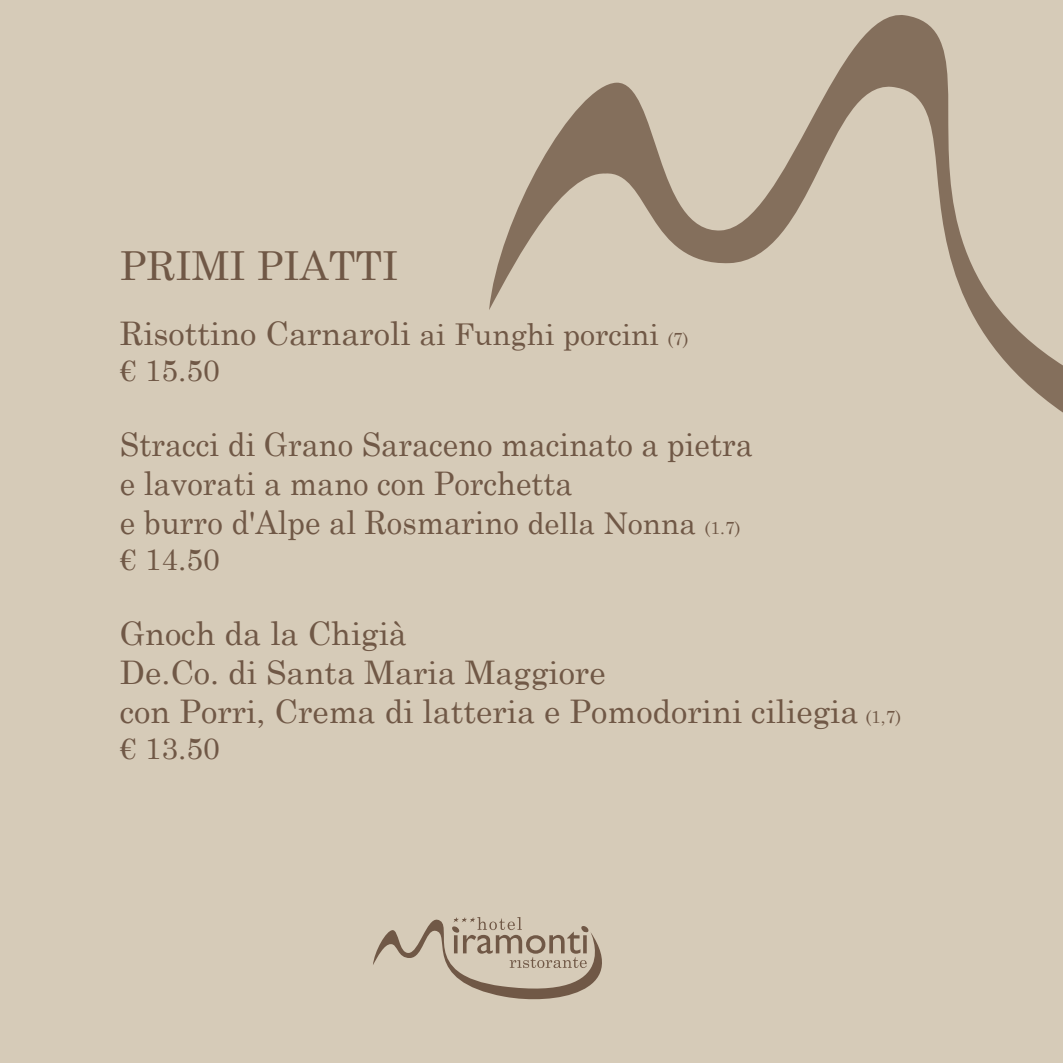
<style>
.page{position:relative;width:1063px;height:1063px;background:#d6cbb8}
.page>*{position:absolute;margin:0;border:0;box-sizing:border-box;transform-origin:0 0}
.t1{font:40px "Century Schoolbook";color:#705846}
.t2{font:32.5px/39px "Century Schoolbook";color:#705846}
.t3{font:32.5px/39px "Century Schoolbook";color:#705846;scale:.95 1}
.t4{font:30px "Century Schoolbook";color:#705846}
.s1{font-size:30px}
.s2{font-size:17.5px}
</style>
<div class="page">
<svg style="left:373px;top:917px;width:229px;height:83px"></svg>
<svg style="left:489px;top:15px;width:574px;height:398px"></svg>
<p class="t1" style="left:120px;top:232px;width:280px">PRIMI PIATTI</p>
<p class="t2" style="left:120px;top:311px;width:570px">Risottino Carnaroli <span class="s1">ai Funghi porcini</span> <span class="s2">(7)</span></p>
<p class="t4" style="left:120px;top:345px;width:102px">€ 15.50</p>
<p class="t3" style="left:120px;top:422px;width:668px">Stracci di Grano Saraceno macinato a pietra e lavorati a mano con Porchetta<br>e burro d'Alpe al Rosmarino <span class="s1">della Nonna</span> <span class="s2">(1.7)</span></p>
<p class="t4" style="left:120px;top:534px;width:102px">€ 14.50</p>
<p class="t2" style="left:120px;top:611px;width:783px">Gnoch da la Chigià<br>De.Co. di Santa Maria Maggiore<br>con Porri, Crema di latteria e Pomodorini ciliegia <span class="s2">(1,7)</span></p>
<p class="t4" style="left:120px;top:723px;width:102px">€ 13.50</p>
</div>
